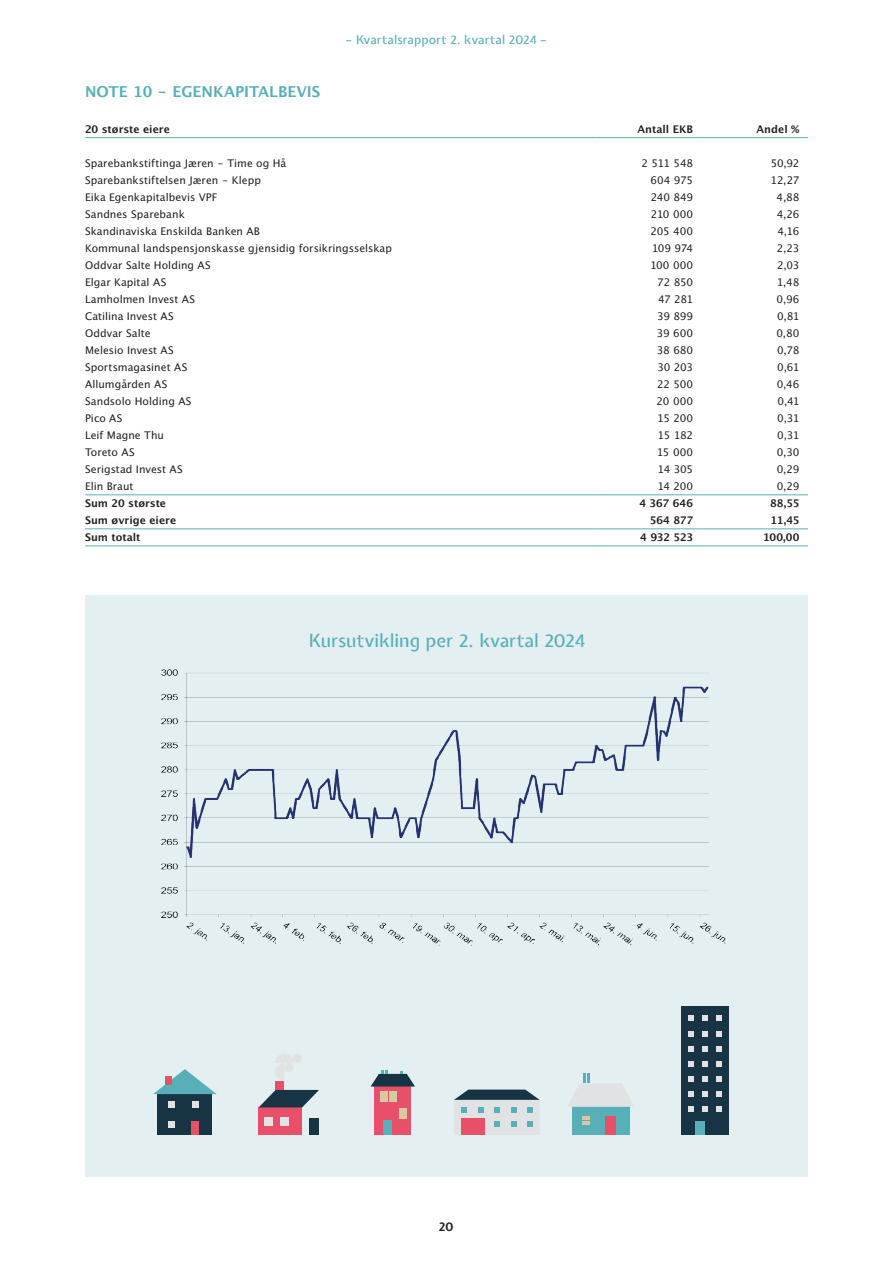
<style>
.page{position:relative;width:893px;height:1263px;background:#fff}
.page>*{position:absolute;margin:0;border:0;box-sizing:border-box;transform-origin:0 0}
.t1{font:500 18px "Expletus Sans";color:#59afb8}
.t2{font:15px "Lucida San Dem";color:#59afb8}
.t3{font:500 12px "Expletus Sans";letter-spacing:.015em;color:#59afb8}
.t4{font:700 12px "Expletus Sans";color:#231f20}
.t5{font:10.5px "Lucida San Rom";color:#231f20}
.t6{font:10.5px "Lucida San Dem";color:#231f20}
</style>
<div class="page">
<div style="left:85px;top:595px;width:723px;height:581px;background:#e3eff1"></div>
<hr style="left:85px;top:137px;width:510px;height:1px;background:#59afb8">
<hr style="left:595px;top:137px;width:107px;height:1px;background:#59afb8">
<hr style="left:702px;top:137px;width:106px;height:1px;background:#59afb8">
<hr style="left:85px;top:494px;width:510px;height:1px;background:#59afb8">
<hr style="left:595px;top:494px;width:107px;height:1px;background:#59afb8">
<hr style="left:702px;top:494px;width:106px;height:1px;background:#59afb8">
<hr style="left:85px;top:528px;width:510px;height:1px;background:#59afb8">
<hr style="left:595px;top:528px;width:107px;height:1px;background:#59afb8">
<hr style="left:702px;top:528px;width:106px;height:1px;background:#59afb8">
<hr style="left:85px;top:545px;width:510px;height:1px;background:#59afb8">
<hr style="left:595px;top:545px;width:107px;height:1px;background:#59afb8">
<hr style="left:702px;top:545px;width:106px;height:1px;background:#59afb8">
<img style="left:161px;top:669px;width:565px;height:277px">
<div style="left:681px;top:1007px;width:48px;height:128px;background:#173445"></div>
<svg style="left:688px;top:1015px;width:6px;height:6px"></svg>
<svg style="left:702px;top:1015px;width:6px;height:6px"></svg>
<svg style="left:716px;top:1015px;width:6px;height:6px"></svg>
<svg style="left:688px;top:1031px;width:6px;height:5px"></svg>
<svg style="left:702px;top:1031px;width:6px;height:5px"></svg>
<svg style="left:716px;top:1031px;width:6px;height:5px"></svg>
<svg style="left:688px;top:1046px;width:6px;height:5px"></svg>
<svg style="left:702px;top:1046px;width:6px;height:5px"></svg>
<svg style="left:716px;top:1046px;width:6px;height:5px"></svg>
<svg style="left:688px;top:1061px;width:6px;height:6px"></svg>
<svg style="left:702px;top:1061px;width:6px;height:6px"></svg>
<svg style="left:716px;top:1061px;width:6px;height:6px"></svg>
<svg style="left:688px;top:1076px;width:6px;height:6px"></svg>
<svg style="left:702px;top:1076px;width:6px;height:6px"></svg>
<svg style="left:716px;top:1076px;width:6px;height:6px"></svg>
<svg style="left:688px;top:1091px;width:6px;height:6px"></svg>
<svg style="left:702px;top:1091px;width:6px;height:6px"></svg>
<svg style="left:716px;top:1091px;width:6px;height:6px"></svg>
<svg style="left:688px;top:1106px;width:6px;height:6px"></svg>
<svg style="left:702px;top:1106px;width:6px;height:6px"></svg>
<svg style="left:716px;top:1106px;width:6px;height:6px"></svg>
<div style="left:695px;top:1121px;width:10px;height:14px;background:#59afb8"></div>
<div style="left:572px;top:1107px;width:57px;height:28px;background:#59afb8"></div>
<svg style="left:568px;top:1073px;width:66px;height:34px"></svg>
<svg style="left:582px;top:1116px;width:8px;height:8px"></svg>
<div style="left:605px;top:1116px;width:10px;height:19px;background:#e84f68"></div>
<div style="left:158px;top:1094px;width:54px;height:41px;background:#173445"></div>
<svg style="left:153px;top:1069px;width:64px;height:25px"></svg>
<div style="left:165px;top:1076px;width:7px;height:8px;background:#e84f68"></div>
<svg style="left:168px;top:1101px;width:6px;height:6px"></svg>
<svg style="left:193px;top:1101px;width:6px;height:6px"></svg>
<svg style="left:168px;top:1121px;width:6px;height:6px"></svg>
<div style="left:191px;top:1121px;width:8px;height:14px;background:#e84f68"></div>
<div style="left:454px;top:1100px;width:86px;height:35px;background:#e1e2e4"></div>
<svg style="left:454px;top:1089px;width:86px;height:11px"></svg>
<svg style="left:461px;top:1107px;width:6px;height:6px"></svg>
<svg style="left:478px;top:1107px;width:5px;height:6px"></svg>
<svg style="left:494px;top:1107px;width:6px;height:6px"></svg>
<svg style="left:527px;top:1107px;width:6px;height:6px"></svg>
<svg style="left:511px;top:1107px;width:5px;height:6px"></svg>
<svg style="left:494px;top:1121px;width:6px;height:6px"></svg>
<svg style="left:527px;top:1121px;width:6px;height:6px"></svg>
<svg style="left:511px;top:1121px;width:5px;height:6px"></svg>
<div style="left:461px;top:1118px;width:24px;height:17px;background:#e84f68"></div>
<div style="left:374px;top:1086px;width:37px;height:49px;background:#e84f68"></div>
<div style="left:380px;top:1091px;width:7px;height:10px;background:#d9c99f"></div>
<div style="left:389px;top:1091px;width:7px;height:10px;background:#d9c99f"></div>
<div style="left:400px;top:1108px;width:7px;height:10px;background:#d9c99f"></div>
<div style="left:383px;top:1120px;width:9px;height:15px;background:#59afb8"></div>
<svg style="left:371px;top:1070px;width:44px;height:16px"></svg>
<div style="left:293px;top:1053px;width:9px;height:10px;background:#e1e2e4;border-radius:50%"></div>
<div style="left:259px;top:1107px;width:43px;height:28px;background:#e84f68"></div>
<svg style="left:259px;top:1090px;width:60px;height:17px"></svg>
<svg style="left:275px;top:1054px;width:18px;height:27px"></svg>
<div style="left:276px;top:1081px;width:8px;height:9px;background:#e84f68"></div>
<div style="left:264px;top:1117px;width:9px;height:9px;background:#e1e2e4"></div>
<div style="left:280px;top:1117px;width:9px;height:9px;background:#e1e2e4"></div>
<div style="left:310px;top:1118px;width:9px;height:17px;background:#173445"></div>
<p class="t3" style="left:346px;top:33px;width:203px">– Kvartalsrapport 2. kvartal 2024 –</p>
<h2 class="t2" style="left:85px;top:82px;width:237px">NOTE 10 - EGENKAPITALBEVIS</h2>
<p class="t6" style="left:85px;top:123px;width:86px">20 største eiere</p>
<p class="t6" style="left:637px;top:123px;width:57px">Antall EKB</p>
<p class="t6" style="left:756px;top:123px;width:45px">Andel %</p>
<p class="t5" style="left:85px;top:157px;width:203px">Sparebankstiftinga Jæren – Time og Hå</p>
<p class="t5" style="left:641px;top:157px;width:53px">2 511 548</p>
<p class="t5" style="left:771px;top:157px;width:30px">50,92</p>
<p class="t5" style="left:85px;top:174px;width:178px">Sparebankstiftelsen Jæren – Klepp</p>
<p class="t5" style="left:651px;top:174px;width:44px">604 975</p>
<p class="t5" style="left:771px;top:174px;width:30px">12,27</p>
<p class="t5" style="left:85px;top:191px;width:134px">Eika Egenkapitalbevis VPF</p>
<p class="t5" style="left:651px;top:191px;width:44px">240 849</p>
<p class="t5" style="left:777px;top:191px;width:24px">4,88</p>
<p class="t5" style="left:85px;top:208px;width:101px">Sandnes Sparebank</p>
<p class="t5" style="left:651px;top:208px;width:44px">210 000</p>
<p class="t5" style="left:777px;top:208px;width:24px">4,26</p>
<p class="t5" style="left:85px;top:225px;width:176px">Skandinaviska Enskilda Banken AB</p>
<p class="t5" style="left:650px;top:225px;width:44px">205 400</p>
<p class="t5" style="left:777px;top:225px;width:24px">4,16</p>
<p class="t5" style="left:85px;top:242px;width:309px">Kommunal landspensjonskasse gjensidig forsikringsselskap</p>
<p class="t5" style="left:652px;top:242px;width:43px">109 974</p>
<p class="t5" style="left:777px;top:242px;width:24px">2,23</p>
<p class="t5" style="left:85px;top:259px;width:127px">Oddvar Salte Holding AS</p>
<p class="t5" style="left:650px;top:259px;width:45px">100 000</p>
<p class="t5" style="left:777px;top:259px;width:24px">2,03</p>
<p class="t5" style="left:85px;top:276px;width:83px">Elgar Kapital AS</p>
<p class="t5" style="left:657px;top:276px;width:37px">72 850</p>
<p class="t5" style="left:777px;top:276px;width:24px">1,48</p>
<p class="t5" style="left:85px;top:293px;width:112px">Lamholmen Invest AS</p>
<p class="t5" style="left:658px;top:293px;width:36px">47 281</p>
<p class="t5" style="left:777px;top:293px;width:24px">0,96</p>
<p class="t5" style="left:85px;top:310px;width:90px">Catilina Invest AS</p>
<p class="t5" style="left:657px;top:310px;width:37px">39 899</p>
<p class="t5" style="left:777px;top:310px;width:24px">0,81</p>
<p class="t5" style="left:85px;top:327px;width:67px">Oddvar Salte</p>
<p class="t5" style="left:657px;top:327px;width:38px">39 600</p>
<p class="t5" style="left:776px;top:327px;width:24px">0,80</p>
<p class="t5" style="left:85px;top:344px;width:90px">Melesio Invest AS</p>
<p class="t5" style="left:657px;top:344px;width:38px">38 680</p>
<p class="t5" style="left:777px;top:344px;width:24px">0,78</p>
<p class="t5" style="left:85px;top:361px;width:104px">Sportsmagasinet AS</p>
<p class="t5" style="left:657px;top:361px;width:37px">30 203</p>
<p class="t5" style="left:777px;top:361px;width:24px">0,61</p>
<p class="t5" style="left:85px;top:378px;width:84px">Allumgården AS</p>
<p class="t5" style="left:657px;top:378px;width:38px">22 500</p>
<p class="t5" style="left:777px;top:378px;width:24px">0,46</p>
<p class="t5" style="left:85px;top:395px;width:108px">Sandsolo Holding AS</p>
<p class="t5" style="left:657px;top:395px;width:38px">20 000</p>
<p class="t5" style="left:778px;top:395px;width:23px">0,41</p>
<p class="t5" style="left:85px;top:412px;width:39px">Pico AS</p>
<p class="t5" style="left:657px;top:412px;width:37px">15 200</p>
<p class="t5" style="left:777px;top:412px;width:24px">0,31</p>
<p class="t5" style="left:85px;top:429px;width:81px">Leif Magne Thu</p>
<p class="t5" style="left:657px;top:429px;width:37px">15 182</p>
<p class="t5" style="left:777px;top:429px;width:24px">0,31</p>
<p class="t5" style="left:85px;top:446px;width:51px">Toreto AS</p>
<p class="t5" style="left:657px;top:446px;width:38px">15 000</p>
<p class="t5" style="left:777px;top:446px;width:24px">0,30</p>
<p class="t5" style="left:85px;top:463px;width:99px">Serigstad Invest AS</p>
<p class="t5" style="left:658px;top:463px;width:37px">14 305</p>
<p class="t5" style="left:777px;top:463px;width:24px">0,29</p>
<p class="t5" style="left:85px;top:480px;width:50px">Elin Braut</p>
<p class="t5" style="left:657px;top:480px;width:37px">14 200</p>
<p class="t5" style="left:777px;top:480px;width:24px">0,29</p>
<p class="t6" style="left:85px;top:497px;width:83px">Sum 20 største</p>
<p class="t6" style="left:639px;top:497px;width:55px">4 367 646</p>
<p class="t6" style="left:770px;top:497px;width:31px">88,55</p>
<p class="t6" style="left:85px;top:514px;width:93px">Sum øvrige eiere</p>
<p class="t6" style="left:650px;top:514px;width:45px">564 877</p>
<p class="t6" style="left:771px;top:514px;width:30px">11,45</p>
<p class="t6" style="left:85px;top:531px;width:57px">Sum totalt</p>
<p class="t6" style="left:640px;top:531px;width:54px">4 932 523</p>
<p class="t6" style="left:763px;top:531px;width:38px">100,00</p>
<h1 class="t1" style="left:309px;top:630px;width:278px">Kursutvikling per 2. kvartal 2024</h1>
<p class="t4" style="left:439px;top:1220px;width:17px">20</p>
</div>
